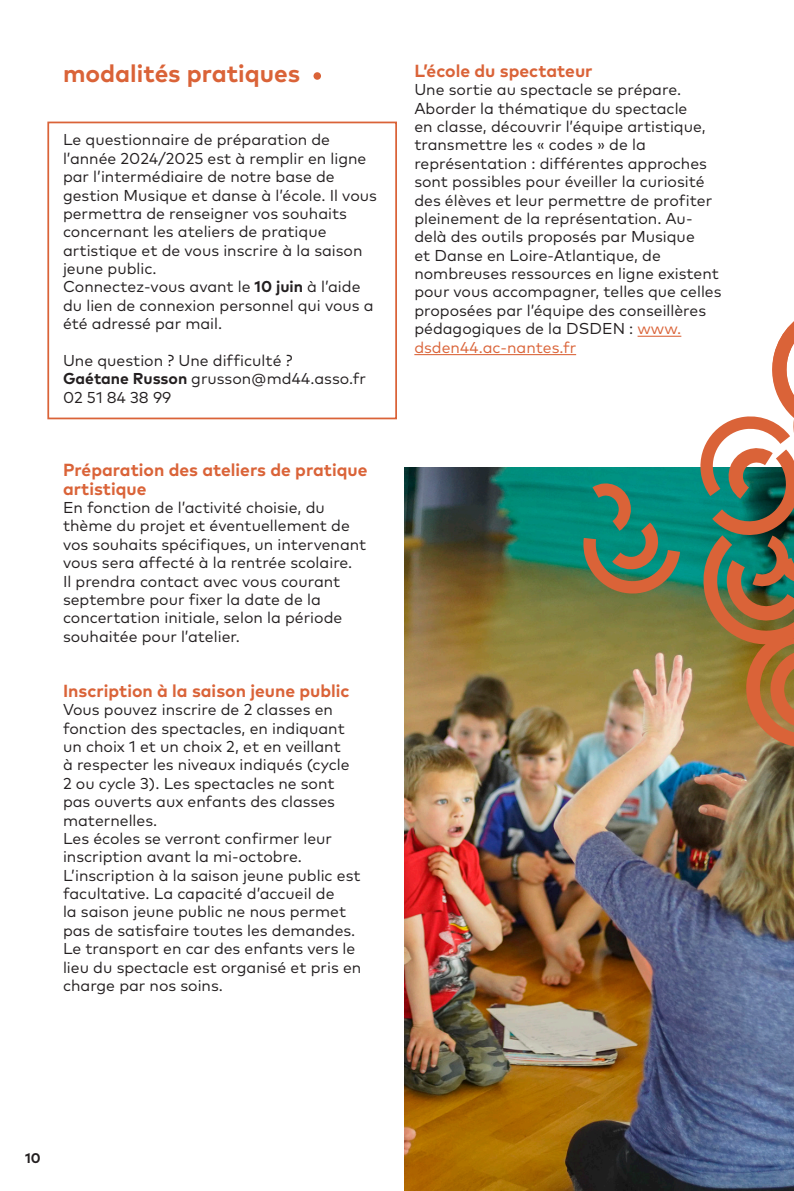
<style>
.page{position:relative;width:794px;height:1191px;background:#fff}
.page>*{position:absolute;margin:0;border:0;box-sizing:border-box;transform-origin:0 0}
.t1{font:700 24.5px "Mark Pro";color:#da6338}
.t2{font:700 17.5px/18.4px "Mark Pro";color:#da6338}
.t3{font:15.75px/18.4px "Mark Pro";color:#231f20}
.t4{font:700 14px "Mark Pro";color:#231f20}
.s1{font-weight:700}
.s2{color:#da6338}
</style>
<div class="page">
<hr style="left:414px;top:354px;width:162px;height:1px;background:#da6338">
<div style="left:313px;top:72px;width:8px;height:8px;background:#da6338;border-radius:50%"></div>
<div style="left:47px;top:122px;width:350px;height:297px;border:2px solid #da6338"></div>
<img style="left:404px;top:467px;width:390px;height:724px">
<img style="left:576px;top:321px;width:218px;height:452px">
<p class="t1" style="left:63px;top:55px;width:239px">modalités pratiques</p>
<p class="t3" style="left:63px;top:129px;width:315px">Le questionnaire de préparation de l’année 2024/2025 est à remplir en ligne par l’intermédiaire de notre base de gestion Musique et danse à l’école. Il vous permettra de renseigner vos souhaits concernant les ateliers de pratique artistique et de vous inscrire à la saison jeune public.</p>
<p class="t3" style="left:63px;top:276px;width:312px">Connectez-vous avant le <span class="s1">10 juin</span> à l’aide du lien de connexion personnel qui vous a été adressé par mail.</p>
<p class="t3" style="left:63px;top:350px;width:231px">Une question ? Une difficulté ?</p>
<p class="t3" style="left:63px;top:368px;width:304px"><span class="s1">Gaétane Russon</span> grusson@md44.asso.fr</p>
<p class="t3" style="left:63px;top:387px;width:110px">02 51 84 38 99</p>
<p class="t2" style="left:63px;top:459px;width:306px">Préparation des ateliers de pratique artistique</p>
<p class="t3" style="left:63px;top:497px;width:305px">En fonction de l’activité choisie, du thème du projet et éventuellement de vos souhaits spécifiques, un intervenant vous sera affecté à la rentrée scolaire.<br>Il prendra contact avec vous courant septembre pour fixer la date de la concertation initiale, selon la période souhaitée pour l’atelier.</p>
<p class="t2" style="left:63px;top:680px;width:288px">Inscription à la saison jeune public</p>
<p class="t3" style="left:63px;top:699px;width:288px">Vous pouvez inscrire de 2 classes en fonction des spectacles, en indiquant un choix 1 et un choix 2, et en veillant à respecter les niveaux indiqués (cycle 2 ou cycle 3). Les spectacles ne sont pas ouverts aux enfants des classes maternelles.</p>
<p class="t3" style="left:63px;top:828px;width:271px">Les écoles se verront confirmer leur inscription avant la mi-octobre.</p>
<p class="t3" style="left:63px;top:864px;width:300px">L’inscription à la saison jeune public est facultative. La capacité d’accueil de<br>la saison jeune public ne nous permet pas de satisfaire toutes les demandes.<br>Le transport en car des enfants vers le lieu du spectacle est organisé et pris en charge par nos soins.</p>
<p class="t2" style="left:414px;top:60px;width:180px">L’école du spectateur</p>
<p class="t3" style="left:414px;top:79px;width:309px">Une sortie au spectacle se prépare.<br>Aborder la thématique du spectacle<br>en classe, découvrir l’équipe artistique, transmettre les « codes » de la représentation : différentes approches sont possibles pour éveiller la curiosité des élèves et leur permettre de profiter pleinement de la représentation. Au&shy;delà des outils proposés par Musique<br>et Danse en Loire-Atlantique, de nombreuses ressources en ligne existent pour vous accompagner, telles que celles proposées par l’équipe des conseillères pédagogiques de la DSDEN : <span class="s2">www. dsden44.ac-nantes.fr</span></p>
<p class="t4" style="left:25px;top:1147px;width:17px">10</p>
</div>
